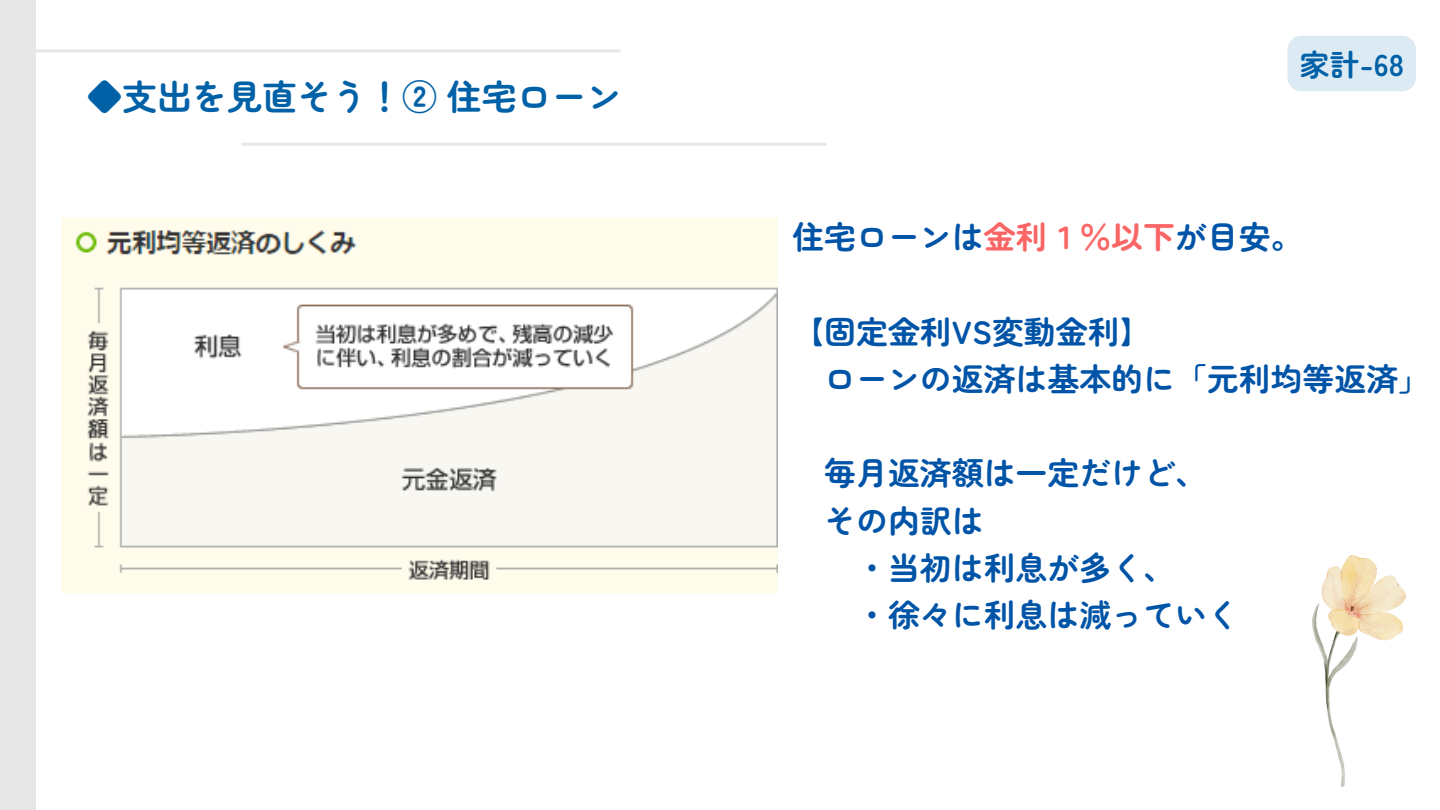
<style>
.page{position:relative;width:1440px;height:810px;background:#fff}
.page>*{position:absolute;margin:0;border:0;box-sizing:border-box;transform-origin:0 0}
.t1{font:700 35px "Zen Maru Gothic";color:#0061a7}
.t2{font:700 31.9px/47.2px "Zen Maru Gothic";color:#0054a7}
.t3{font:700 30px "Zen Maru Gothic";color:#0061a7}
.s1{color:#fa6666}
</style>
<div class="page">
<div style="left:0;top:0;width:36px;height:810px;background:#e7e7e7"></div>
<img style="left:61px;top:217px;width:717px;height:376px">
<hr style="left:242px;top:143px;width:584px;height:3px;background:#e7e7e7">
<hr style="left:36px;top:49px;width:585px;height:3px;background:#e7e7e7">
<img style="left:1313px;top:555px;width:92px;height:231px">
<div style="left:1288px;top:36px;width:128px;height:55px;background:#dceaf4;border-radius:14px"></div>
<p class="t1" style="left:87px;top:70px;width:536px">◆支出を見直そう！② 住宅ローン</p>
<p class="t3" style="left:1300px;top:41px;width:106px">家計-68</p>
<h2 class="t2" style="left:792px;top:212px;width:512px">住宅ローンは<span class="s1">金利１％以下</span>が目安。</h2>
<p class="t2" style="left:824px;top:306px;width:607px;text-indent:-32px">【固定金利VS変動金利】<br>ローンの返済は基本的に「元利均等返済」</p>
<p class="t2" style="left:824px;top:448px;width:384px">毎月返済額は一定だけど、</p>
<p class="t2" style="left:824px;top:495px;width:161px">その内訳は</p>
<p class="t2" style="left:856px;top:542px;width:320px">・当初は利息が多く、</p>
<p class="t2" style="left:856px;top:590px;width:384px">・徐々に利息は減っていく</p>
</div>
